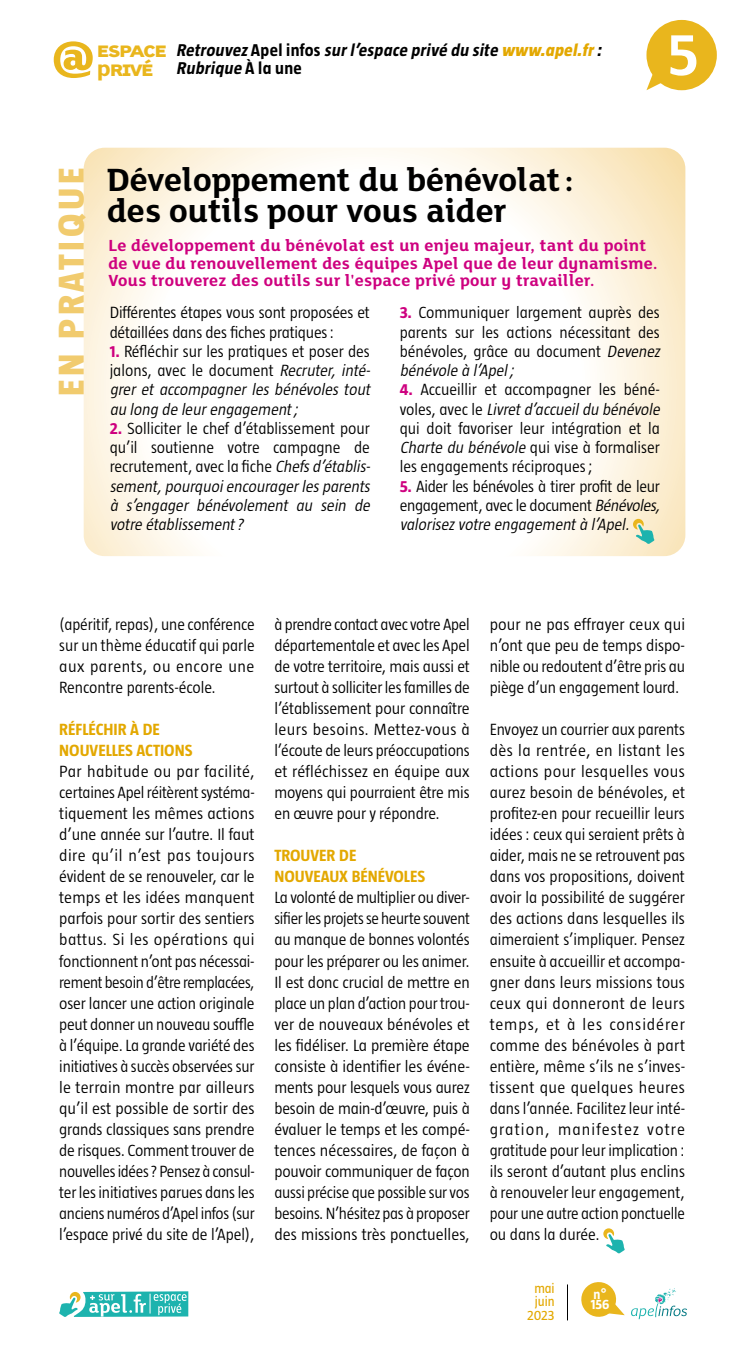
<style>
.page{position:relative;width:745px;height:1350px;background:#fff}
.page>*{position:absolute;margin:0;border:0;box-sizing:border-box;transform-origin:0 0}
.t1{font:700 62.65px "FS Lola";color:#fff}
.t2{font:800 55.65px "FS Lola";color:#e9b61d}
.t3{font:800 36.93px "Taz";letter-spacing:.1em;color:#f1cb6e}
._502-TEMOIGNAGE-TITR{font:700 35px/31.5px "FS Lola";color:#000}
.t4{font:800 22.05px "Amb Newut Plain";letter-spacing:-.035em;color:#e9b61d}
._502-TEMOIGNAGE-TITR-2{font:700 17.5px/17.5px "FS Lola";letter-spacing:.02em;color:#ce007f}
._700-PERSPECTIVES-TI{font:italic 700 17.5px/17.5px "Taz";color:#000}
._203-TXT_COURANT-SAN{font:300 16.62px/21px "Taz";letter-spacing:-.01em;color:#000;text-align:justify}
._503-TEMOIGNAGE-TEXT{font:300 16.62px/19.2px "Taz";letter-spacing:-.005em;color:#000}
._503-TEMOIGNAGE-TEXT-2{font:italic 300 16.62px/19.2px "Taz";color:#000}
._203-TXT_COURANT-SAN-2{font:700 16.62px/21px "Taz";color:#e3a800}
.t5{font:14px "Taz";letter-spacing:-.005em;color:#e3a800}
.t6{font:700 14px "Taz";color:#fff}
.s1{font-style:normal}
.s2{font-weight:800;color:#e3a800}
.s3{font-weight:700;font-style:normal;color:#ce007f}
.s4{font-weight:700;color:#ce007f}
.s5{font-style:italic}
</style>
<div class="page">
<svg style="left:84px;top:148px;width:601px;height:408px"></svg>
<svg style="left:632px;top:519px;width:22px;height:25px"></svg>
<svg style="left:59px;top:1291px;width:129px;height:25px"></svg>
<svg style="left:581px;top:1282px;width:43px;height:35px"></svg>
<hr style="left:566px;top:1284px;width:1px;height:36px;background:#000">
<div style="left:646px;top:20px;width:70px;height:70px;background:#e9b61d;border-radius:50%"></div>
<svg style="left:646px;top:55px;width:31px;height:35px"></svg>
<svg style="left:631px;top:1288px;width:55px;height:31px"></svg>
<svg style="left:603px;top:1228px;width:21px;height:25px"></svg>
<p class="t2" style="left:51px;top:27px;width:45px">@</p>
<p class="_700-PERSPECTIVES-TI" style="left:176px;top:42px;width:429px">Retrouvez <span class="s1">A p e l i n f o s</span> sur l’espace privé du site <span class="s2">www.apel.fr</span>:<br>Rubrique <span class="s1">À l a u n e</span></p>
<p class="t4" style="left:97px;top:39px;width:71px">ESPACE</p>
<p class="t4" style="left:97px;top:58px;width:58px">pRIVÉ</p>
<p class="t1" style="left:664px;top:19px;width:36px">5</p>
<p class="t3" style="left:52px;top:396px;width:230px;rotate:-90deg">EN PRATIQUE</p>
<p class="_502-TEMOIGNAGE-TITR" style="left:107px;top:165px;width:467px">Développement du bénévolat: des outils pour vous aider</p>
<p class="_502-TEMOIGNAGE-TITR-2" style="left:108px;top:238px;width:550px">Le développement du bénévolat est un enjeu majeur, tant du point de vue du renouvellement des équipes Apel que de leur dynamisme.<br>Vous trouverez des outils sur l'espace privé pour y travailler.</p>
<p class="_503-TEMOIGNAGE-TEXT" style="left:110px;top:303px;width:261px">Différentes étapes vous sont proposées et détaillées dans des fiches pratiques:</p>
<p class="_503-TEMOIGNAGE-TEXT-2" style="left:110px;top:342px;width:265px"><span class="s3">1.</span> <span class="s1">Réfléchir sur les pratiques et poser des jalons, avec le document</span> Recruter, inté&shy;grer et accompagner les bénévoles tout au long de leurengagement;</p>
<p class="_503-TEMOIGNAGE-TEXT-2" style="left:110px;top:419px;width:265px"><span class="s3">2.</span> <span class="s1">Solliciter le chef d’établissement pour qu’il soutienne votre campagne de recrutement, avec la fiche</span> Chefs d’établis&shy;sement,pourquoiencouragerles parents à s’engager bénévolement au sein de votre établissement ?</p>
<p class="_503-TEMOIGNAGE-TEXT" style="left:399px;top:303px;width:265px"><span class="s4">3.</span> Communiquer largement auprès des parents sur les actions nécessitant des bénévoles, grâce au document <span class="s5">Devenez bénévole à l’Apel;</span></p>
<p class="_503-TEMOIGNAGE-TEXT" style="left:399px;top:380px;width:264px"><span class="s4">4.</span> Accueillir et accompagner les béné&shy;vo l e s , a ve c l e <span class="s5">Livretd’accueildu bénévole </span>qui doit favoriser leur intégration et la <span class="s5">Charte du bénévole</span> qui vise à formaliser les engagements réciproques;</p>
<p class="_503-TEMOIGNAGE-TEXT" style="left:399px;top:476px;width:265px"><span class="s4">5.</span> Aider les bénévoles à tirer profit de leur engagement, avec le document <span class="s5">Bénévoles, valorisezvotre engagementà l’Apel.</span></p>
<p class="_203-TXT_COURANT-SAN" style="left:59px;top:614px;width:197px">(apéritif, repas), une conférence sur un thème éducatif qui parle aux parents, ou encore une Rencontre parents-école.</p>
<p class="_203-TXT_COURANT-SAN-2" style="left:59px;top:719px;width:135px">RÉFLÉCHIR À DE<br>NOUVELLES ACTIONS</p>
<p class="_203-TXT_COURANT-SAN" style="left:59px;top:761px;width:197px">Par habitude ou par facilité, certaines Apel réitèrent systéma&shy;tiquement les mêmes actions d’une année sur l’autre. Il faut dire qu’il n’est pas toujours évident de se renouveler, car le temps et les idées manquent parfois pour sortir des sentiers battus. Si les opérations qui fonctionnent n’ont pas nécessai&shy;rement besoin d’être remplacées, oser lancer une action originale peut donner un nouveau souffle à l’équipe. La grande variété des initiatives à succès observées sur le terrain montre par ailleurs qu’il est possible de sortir des grands classiques sans prendre de risques. Comment trouver de nouvelles idées? Pensez à consul&shy;ter les initiatives parues dans les anciens numéros d’Apel infos (sur l’espace privé du site de l’Apel),</p>
<p class="_203-TXT_COURANT-SAN" style="left:274px;top:614px;width:197px">à prendre contact avec votre Apel départementale et avec les Apel de votre territoire, mais aussi et surtout à solliciter les familles de l’établissement pour connaître leurs besoins. Mettez-vous à l’écoute de leurs préoccupations et réfléchissez en équipe aux moyens qui pourraient être mis en œuvre pour y répondre.</p>
<p class="_203-TXT_COURANT-SAN-2" style="left:274px;top:845px;width:152px">TROUVER DE<br>NOUVEAUX BÉNÉVOLES</p>
<p class="_203-TXT_COURANT-SAN" style="left:274px;top:887px;width:197px">La volonté de multiplier ou diver&shy;sifier les projets se heurte souvent au manque de bonnes volontés pour les préparer ou les animer.<br>Il est donc crucial de mettre en place un plan d’action pour trou&shy;ver de nouveaux bénévoles et les fidéliser. La première étape consiste à identifier les événe&shy;ments pour lesquels vous aurez besoin de main-d’œuvre, puis à évaluer le temps et les compé&shy;tences nécessaires, de façon à pouvoir communiquer de façon aussi précise que possible sur vos besoins. N’hésitez pas à proposer des missions très ponctuelles,</p>
<p class="_203-TXT_COURANT-SAN" style="left:489px;top:614px;width:197px">pour ne pas effrayer ceux qui n’ont que peu de temps dispo&shy;nible ou redoutent d’être pris au piège d’un engagement lourd.</p>
<p class="_203-TXT_COURANT-SAN" style="left:489px;top:719px;width:197px">Envoyez un courrier aux parents dès la rentrée, en listant les actions pour lesquelles vous aurez besoin de bénévoles, et profitez-en pour recueillir leurs idées: ceux qui seraient prêts à aider, mais ne se retrouvent pas dans vos propositions, doivent avoir la possibilité de suggérer des actions dans lesquelles ils aimeraient s’impliquer. Pensez ensuite à accueillir et accompa&shy;gner dans leurs missions tous ceux qui donneront de leurs temps, et à les considérer comme des bénévoles à part entière, même s’ils ne s’inves&shy;tissent que quelques heures dans l’année. Facilitez leur inté&shy;gration, manifestez votre gratitude pour leur implication: ils seront d’autant plus enclins à renouveler leur engagement, pour une autre action ponctuelle ou dans la durée.</p>
<p class="t5" style="left:534px;top:1281px;width:22px">mai</p>
<p class="t5" style="left:534px;top:1294px;width:21px">juin</p>
<p class="t5" style="left:527px;top:1307px;width:29px">2023</p>
<p class="t6" style="left:593px;top:1286px;width:15px">n°</p>
<p class="t6" style="left:590px;top:1297px;width:20px">156</p>
</div>
